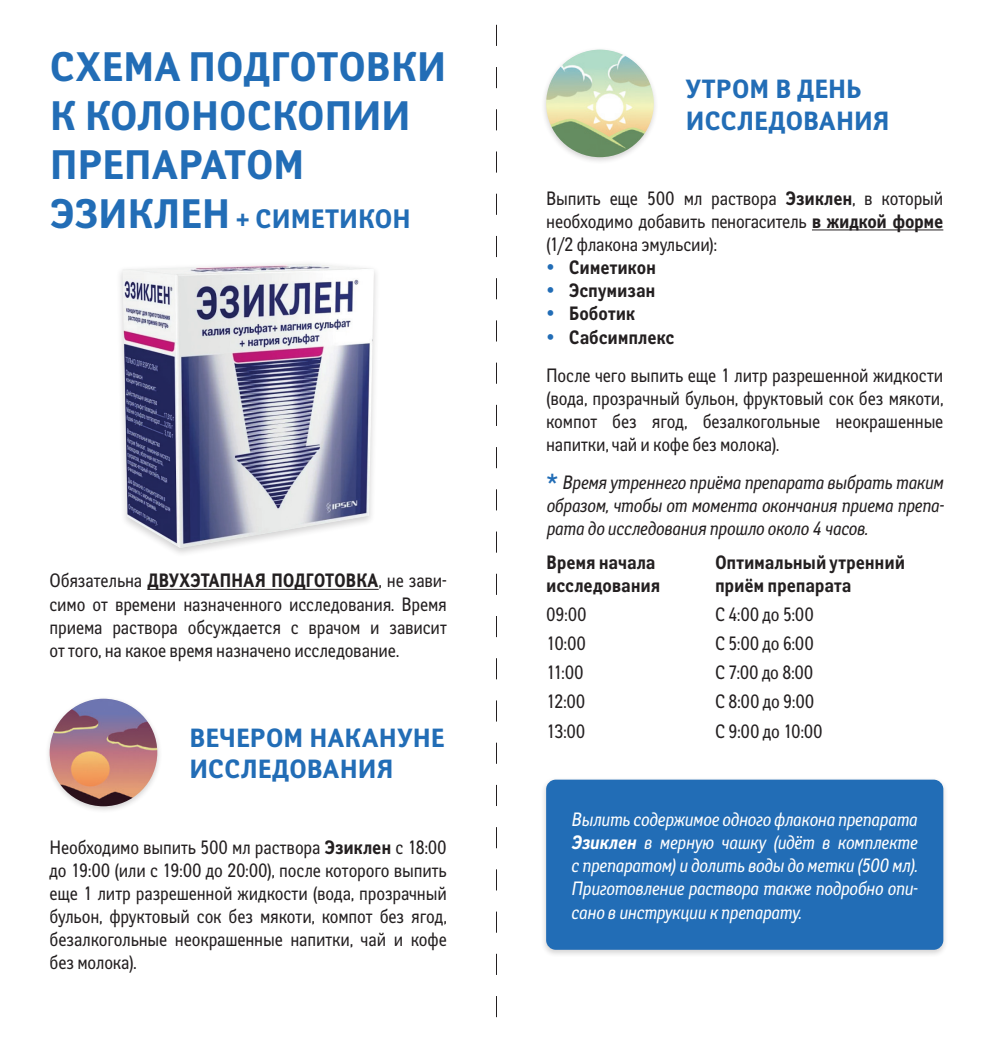
<style>
.page{position:relative;width:993px;height:1042px;background:#fff}
.page>*{position:absolute;margin:0;border:0;box-sizing:border-box;transform-origin:0 0}
.t1{font:700 41.12px/49.4px "Yanus C";letter-spacing:-.02em;color:#226db6;scale:.95 1}
.t2{font:700 26.6px "Yanus C";letter-spacing:-.025em;color:#226db6;scale:.95 1}
.t3{font:700 26.25px/31.5px "Yanus C";letter-spacing:-.015em;color:#226db6;scale:.95 1}
.t4{font:19.25px/23.1px "Yanus C";letter-spacing:-.01em;color:#231f20;text-align:justify;scale:.85 1}
.t5{font:italic 19.25px/23.1px "Yanus C";letter-spacing:-.01em;color:#fff;text-align:justify;scale:.85 1}
.t6{font:italic 19.25px/23.1px "Yanus C";letter-spacing:-.01em;color:#231f20;text-align:justify;scale:.85 1}
.t7{font:700 19.25px/23.1px "Yanus C";letter-spacing:-.01em;color:#231f20;scale:.85 1}
.s1{font-size:41.12px}
.s2{font-weight:700}
.s3{color:#226db6}
</style>
<div class="page">
<hr style="left:147px;top:589px;width:231px;height:1px;background:#231f20">
<hr style="left:811px;top:229px;width:132px;height:1px;background:#231f20">
<div style="left:540px;top:47px;width:119px;height:118px;background:#231f20;opacity:.19"></div>
<img style="left:546px;top:50px;width:107px;height:107px;border-radius:54px">
<div style="left:44px;top:696px;width:119px;height:118px;background:#231f20;opacity:.19"></div>
<img style="left:50px;top:699px;width:107px;height:107px;border-radius:54px">
<div style="left:541px;top:776px;width:407px;height:181px;background:#231f20;opacity:.19"></div>
<div style="left:546px;top:779px;width:397px;height:171px;background:#226db6;border-radius:10px"></div>
<div style="left:116px;top:260px;width:264px;height:297px;background:#231f20;opacity:.19"></div>
<img style="left:122px;top:263px;width:252px;height:285px">
<svg style="left:496px;top:25px;width:1px;height:992px"></svg>
<p class="t1" style="left:50px;top:43px;width:419px">СХЕМА ПОДГОТОВКИ<br>К КОЛОНОСКОПИИ<br>ПРЕПАРАТОМ</p>
<p class="t2" style="left:50px;top:204px;width:382px"><span class="s1">ЭЗИКЛЕН</span> + СИМЕТИКОН</p>
<p class="t4" style="left:50px;top:569px;width:468px">Обязательна <span class="s2">ДВУХЭТАПНАЯ ПОДГОТОВКА</span>, не зави&shy;симо от времени назначенного исследования. Время приема раствора обсуждается с врачом и зависит от того, на какое время назначено исследование.</p>
<p class="t3" style="left:189px;top:723px;width:270px">ВЕЧЕРОМ НАКАНУНЕ<br>ИССЛЕДОВАНИЯ</p>
<p class="t4" style="left:50px;top:835px;width:468px">Необходимо выпить 500 мл раствора <span class="s2">Эзиклен</span> с 18:00 до 19:00 (или с 19:00 до 20:00), после которого выпить еще 1 литр разрешенной жидкости (вода, прозрачный бульон, фруктовый сок без мякоти, компот без ягод, безалкогольные неокрашенные напитки, чай и кофе без молока).</p>
<p class="t3" style="left:685px;top:74px;width:217px">УТРОМ В ДЕНЬ<br>ИССЛЕДОВАНИЯ</p>
<p class="t4" style="left:546px;top:187px;width:468px">Выпить еще 500 мл раствора <span class="s2">Эзиклен</span>, в который необходимо добавить пеногаситель <span class="s2">в жидкой форме </span>(1/2 флакона эмульсии):</p>
<p class="t7" style="left:546px;top:257px;width:131px"><span class="s3">•</span> Симетикон</p>
<p class="t7" style="left:546px;top:280px;width:130px"><span class="s3">•</span> Эспумизан</p>
<p class="t7" style="left:546px;top:303px;width:106px"><span class="s3">•</span> Боботик</p>
<p class="t7" style="left:546px;top:326px;width:152px"><span class="s3">•</span> Сабсимплекс</p>
<p class="t4" style="left:546px;top:363px;width:468px">После чего выпить еще 1 литр разрешенной жидкости (вода, прозрачный бульон, фруктовый сок без мякоти, компот без ягод, безалкогольные неокрашенные напитки, чай и кофе без молока).</p>
<p class="t6" style="left:546px;top:470px;width:469px"><sup>➢</sup> Время утреннего приёма препарата выбрать таким образом, чтобы от момента окончания приема препа&shy;рата до исследования прошло около 4 часов.</p>
<p class="t7" style="left:546px;top:551px;width:136px">Время начала исследования</p>
<p class="t7" style="left:714px;top:551px;width:225px">Оптимальный утренний приём препарата</p>
<p class="t4" style="left:546px;top:602px;width:49px">09:00</p>
<p class="t4" style="left:714px;top:602px;width:118px">С 4:00 до 5:00</p>
<p class="t4" style="left:546px;top:632px;width:48px">10:00</p>
<p class="t4" style="left:714px;top:632px;width:118px">С 5:00 до 6:00</p>
<p class="t4" style="left:546px;top:661px;width:46px">11:00</p>
<p class="t4" style="left:714px;top:661px;width:117px">С 7:00 до 8:00</p>
<p class="t4" style="left:546px;top:690px;width:48px">12:00</p>
<p class="t4" style="left:714px;top:690px;width:118px">С 8:00 до 9:00</p>
<p class="t4" style="left:546px;top:719px;width:48px">13:00</p>
<p class="t4" style="left:714px;top:719px;width:128px">С 9:00 до 10:00</p>
<p class="t5" style="left:570px;top:808px;width:409px">Вылить содержимое одного флакона препарата <span class="s2">Эзиклен</span> в мерную чашку (идёт в комплекте с препаратом) и долить воды до метки (500 мл).<br>Приготовление раствора также подробно опи&shy;сано в инструкции к препарату.</p>
</div>
